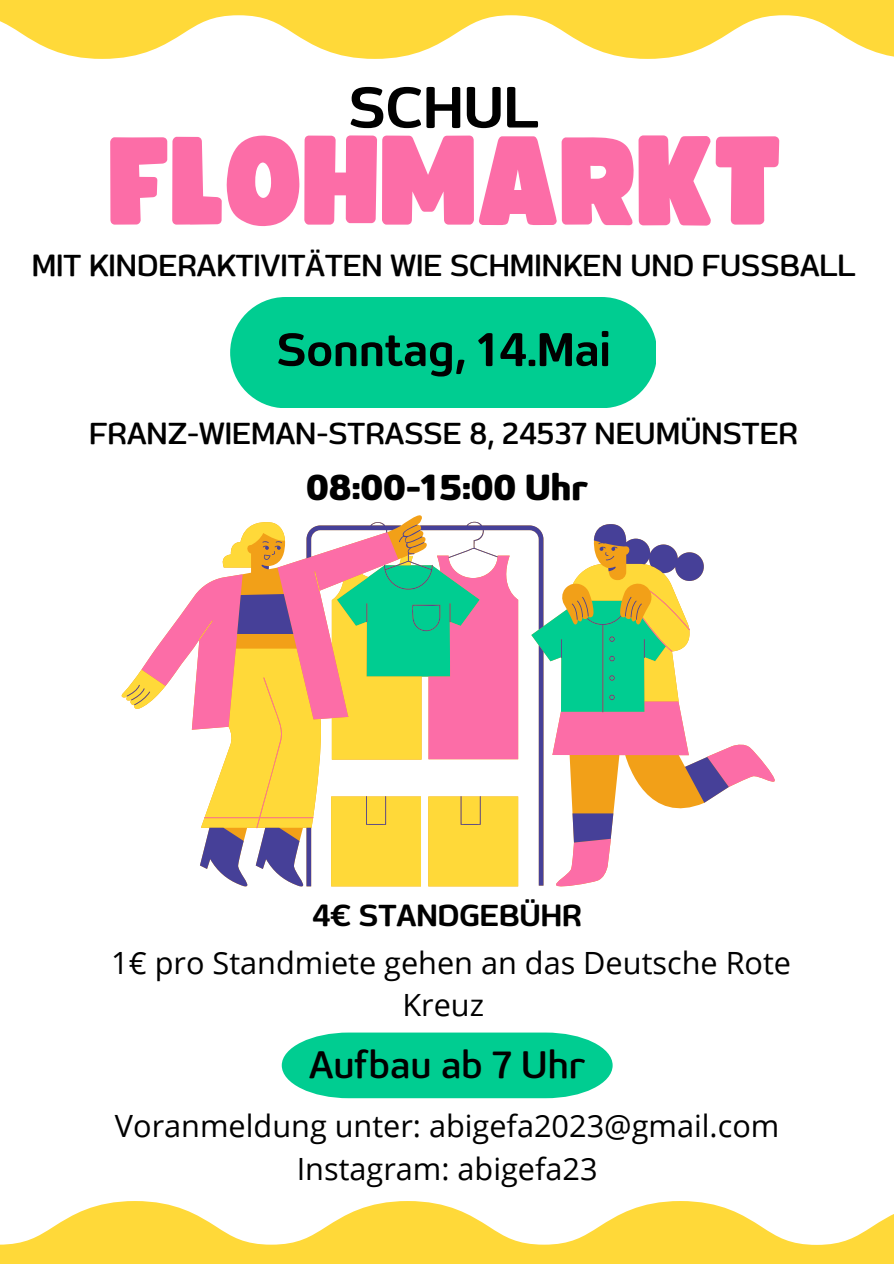
<style>
.page{position:relative;width:894px;height:1264px;background:#fff}
.page>*{position:absolute;margin:0;border:0;box-sizing:border-box;transform-origin:0 0}
.t1{font:123.9px "Funtastic";color:#fc6da7}
.t2{font:600 63.6px "Dumondi";color:#000}
.t3{font:600 51px "Dumondi";color:#000}
.t4{font:41.85px "Dumondi Me";color:#000}
.t5{font:39.75px "Dumondi EB";color:#000}
.t6{font:33.6px "Dumondi Me";color:#000}
.t7{font:600 33.6px "Dumondi";color:#000}
.t8{font:30.6px/42.8px "Open Sans";color:#000;text-align:center}
</style>
<div class="page">
<div style="left:230px;top:297px;width:425px;height:111px;background:#00cd91;border-radius:55px"></div>
<svg style="left:0;top:1201px;width:893px;height:62px;fill:#ffd939"></svg>
<svg style="left:0;top:0;width:893px;height:59px;fill:#ffd939"></svg>
<svg style="left:728px;top:744px;width:47px;height:44px;fill:#fc6da7"></svg>
<svg style="left:127px;top:522px;width:601px;height:365px"></svg>
<svg style="left:282px;top:1032px;width:330px;height:66px;background:#17d19b"></svg>
<h2 class="t2" style="left:348px;top:68px;width:191px">SCHUL</h2>
<h1 class="t1" style="left:110px;top:125px;width:675px">FLOHMARKT</h1>
<p class="t6" style="left:32px;top:244px;width:825px">MIT KINDERAKTIVITÄTEN WIE SCHMINKEN UND FUSSBALL</p>
<h3 class="t3" style="left:277px;top:318px;width:335px">Sonntag, 14.Mai</h3>
<p class="t6" style="left:89px;top:413px;width:710px">FRANZ-WIEMAN-STRASSE 8, 24537 NEUMÜNSTER</p>
<p class="t5" style="left:306px;top:463px;width:283px">08:00-15:00 Uhr</p>
<p class="t7" style="left:312px;top:895px;width:271px">4€ STANDGEBÜHR</p>
<p class="t8" style="left:111px;top:940px;width:681px">1€ pro Standmiete gehen an das Deutsche Rote<br>Kreuz</p>
<h3 class="t4" style="left:309px;top:1038px;width:278px">Aufbau ab 7 Uhr</h3>
<p class="t8" style="left:115px;top:1104px;width:665px;line-height:42.3px">Voranmeldung unter: abigefa2023@gmail.com<br>Instagram: abigefa23</p>
</div>
